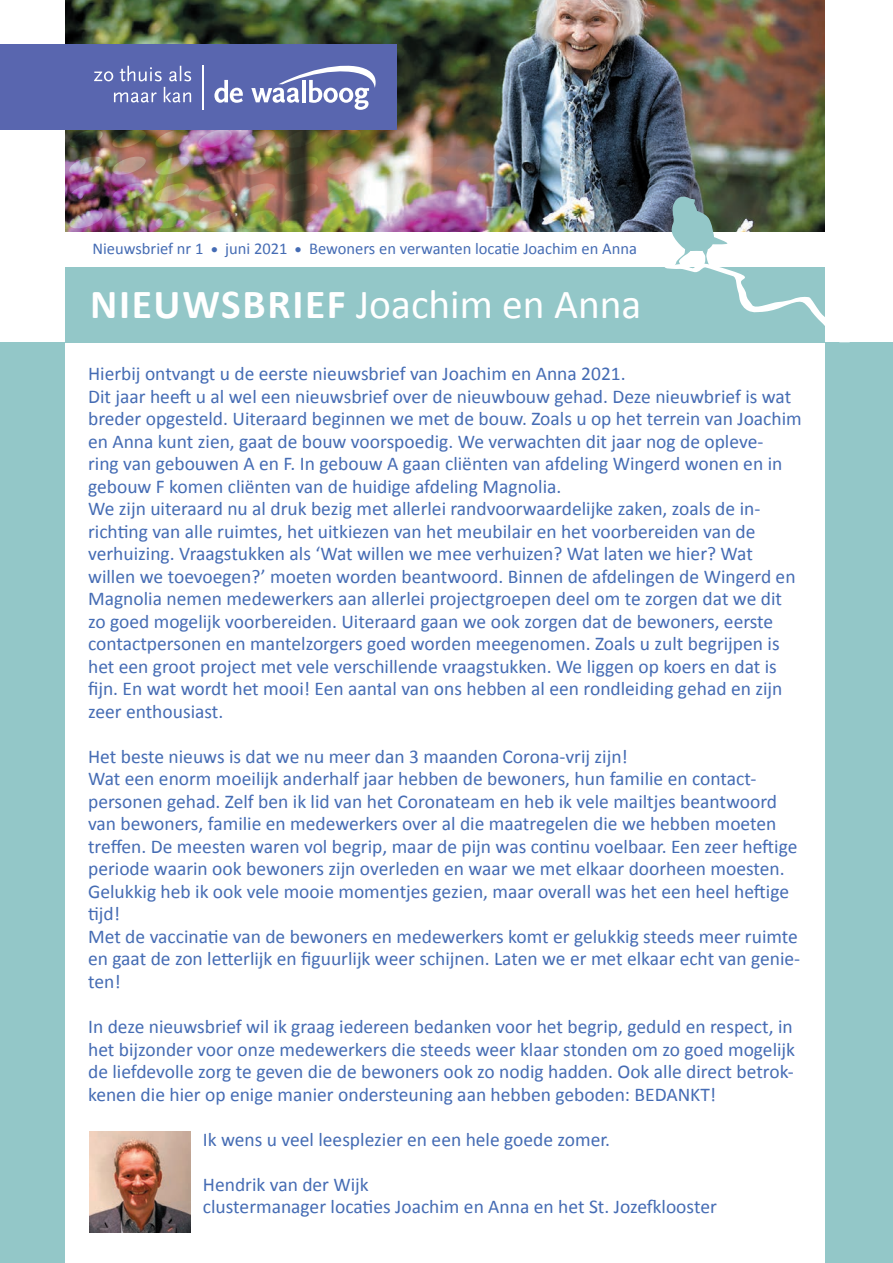
<style>
.page{position:relative;width:893px;height:1263px;background:#fff}
.page>*{position:absolute;margin:0;border:0;box-sizing:border-box;transform-origin:0 0}
.t1{font:41.4px "Calibri";color:#fff}
.t2{font:19.5px/22.5px "Calibri";color:#456cb4}
.t3{font:16.5px "Calibri";color:#456cb4}
.s1{font-weight:700}
</style>
<div class="page">
<div style="left:0;top:343px;width:893px;height:920px;background:#93c7c8"></div>
<div style="left:66px;top:40px;width:759px;height:1223px;background:#fff"></div>
<img style="left:66px;top:0;width:759px;height:232px">
<div style="left:66px;top:267px;width:759px;height:76px;background:#93c7c8"></div>
<svg style="left:412px;top:49px;width:36px;height:18px"></svg>
<svg style="left:455px;top:49px;width:36px;height:18px"></svg>
<svg style="left:498px;top:49px;width:36px;height:18px"></svg>
<svg style="left:541px;top:49px;width:36px;height:18px"></svg>
<svg style="left:585px;top:49px;width:35px;height:18px"></svg>
<svg style="left:628px;top:49px;width:35px;height:18px"></svg>
<svg style="left:671px;top:49px;width:35px;height:18px"></svg>
<svg style="left:714px;top:49px;width:35px;height:18px"></svg>
<svg style="left:757px;top:49px;width:35px;height:18px"></svg>
<svg style="left:800px;top:49px;width:25px;height:18px"></svg>
<svg style="left:412px;top:76px;width:36px;height:18px"></svg>
<svg style="left:455px;top:76px;width:36px;height:18px"></svg>
<svg style="left:498px;top:76px;width:36px;height:18px"></svg>
<svg style="left:541px;top:76px;width:36px;height:18px"></svg>
<svg style="left:585px;top:76px;width:35px;height:18px"></svg>
<svg style="left:628px;top:76px;width:35px;height:18px"></svg>
<svg style="left:671px;top:76px;width:35px;height:18px"></svg>
<svg style="left:714px;top:76px;width:35px;height:18px"></svg>
<svg style="left:757px;top:76px;width:35px;height:18px"></svg>
<svg style="left:800px;top:76px;width:25px;height:18px"></svg>
<svg style="left:412px;top:103px;width:36px;height:18px"></svg>
<svg style="left:455px;top:103px;width:36px;height:18px"></svg>
<svg style="left:498px;top:103px;width:36px;height:18px"></svg>
<svg style="left:541px;top:103px;width:36px;height:18px"></svg>
<svg style="left:585px;top:103px;width:35px;height:18px"></svg>
<svg style="left:628px;top:103px;width:35px;height:18px"></svg>
<svg style="left:671px;top:103px;width:35px;height:18px"></svg>
<svg style="left:714px;top:103px;width:35px;height:18px"></svg>
<svg style="left:757px;top:103px;width:35px;height:18px"></svg>
<svg style="left:800px;top:103px;width:25px;height:18px"></svg>
<svg style="left:68px;top:130px;width:36px;height:18px"></svg>
<svg style="left:111px;top:130px;width:36px;height:18px"></svg>
<svg style="left:154px;top:130px;width:36px;height:18px"></svg>
<svg style="left:197px;top:130px;width:36px;height:18px"></svg>
<svg style="left:240px;top:130px;width:36px;height:18px"></svg>
<svg style="left:283px;top:130px;width:36px;height:18px"></svg>
<svg style="left:326px;top:130px;width:36px;height:18px"></svg>
<svg style="left:369px;top:130px;width:36px;height:18px"></svg>
<svg style="left:412px;top:130px;width:36px;height:18px"></svg>
<svg style="left:455px;top:130px;width:36px;height:18px"></svg>
<svg style="left:498px;top:130px;width:36px;height:18px"></svg>
<svg style="left:541px;top:130px;width:36px;height:18px"></svg>
<svg style="left:585px;top:130px;width:35px;height:18px"></svg>
<svg style="left:628px;top:130px;width:35px;height:18px"></svg>
<svg style="left:671px;top:130px;width:35px;height:18px"></svg>
<svg style="left:714px;top:130px;width:35px;height:18px"></svg>
<svg style="left:757px;top:130px;width:35px;height:18px"></svg>
<svg style="left:800px;top:130px;width:25px;height:18px"></svg>
<svg style="left:68px;top:157px;width:36px;height:18px"></svg>
<svg style="left:111px;top:157px;width:36px;height:18px"></svg>
<svg style="left:154px;top:157px;width:36px;height:18px"></svg>
<svg style="left:197px;top:157px;width:36px;height:18px"></svg>
<svg style="left:240px;top:157px;width:36px;height:18px"></svg>
<svg style="left:283px;top:157px;width:36px;height:18px"></svg>
<svg style="left:326px;top:157px;width:36px;height:18px"></svg>
<svg style="left:369px;top:157px;width:36px;height:18px"></svg>
<svg style="left:412px;top:157px;width:36px;height:18px"></svg>
<svg style="left:455px;top:157px;width:36px;height:18px"></svg>
<svg style="left:498px;top:157px;width:36px;height:18px"></svg>
<svg style="left:541px;top:157px;width:36px;height:18px"></svg>
<svg style="left:585px;top:157px;width:35px;height:18px"></svg>
<svg style="left:628px;top:157px;width:35px;height:18px"></svg>
<svg style="left:671px;top:157px;width:35px;height:18px"></svg>
<svg style="left:714px;top:157px;width:35px;height:18px"></svg>
<svg style="left:757px;top:157px;width:35px;height:18px"></svg>
<svg style="left:800px;top:157px;width:25px;height:18px"></svg>
<svg style="left:68px;top:183px;width:36px;height:18px"></svg>
<svg style="left:111px;top:183px;width:36px;height:18px"></svg>
<svg style="left:154px;top:183px;width:36px;height:18px"></svg>
<svg style="left:197px;top:183px;width:36px;height:18px"></svg>
<svg style="left:240px;top:183px;width:36px;height:18px"></svg>
<svg style="left:283px;top:183px;width:36px;height:18px"></svg>
<svg style="left:326px;top:183px;width:36px;height:18px"></svg>
<svg style="left:369px;top:183px;width:36px;height:18px"></svg>
<svg style="left:412px;top:183px;width:36px;height:18px"></svg>
<svg style="left:455px;top:183px;width:36px;height:18px"></svg>
<svg style="left:498px;top:183px;width:36px;height:18px"></svg>
<svg style="left:541px;top:183px;width:36px;height:18px"></svg>
<svg style="left:585px;top:183px;width:35px;height:18px"></svg>
<svg style="left:68px;top:210px;width:36px;height:18px"></svg>
<svg style="left:111px;top:210px;width:36px;height:18px"></svg>
<svg style="left:154px;top:210px;width:36px;height:18px"></svg>
<svg style="left:197px;top:210px;width:36px;height:18px"></svg>
<svg style="left:240px;top:210px;width:36px;height:18px"></svg>
<svg style="left:283px;top:210px;width:36px;height:18px"></svg>
<svg style="left:326px;top:210px;width:36px;height:18px"></svg>
<svg style="left:369px;top:210px;width:36px;height:18px"></svg>
<svg style="left:412px;top:210px;width:36px;height:18px"></svg>
<svg style="left:455px;top:210px;width:36px;height:18px"></svg>
<svg style="left:498px;top:210px;width:36px;height:18px"></svg>
<svg style="left:541px;top:210px;width:36px;height:18px"></svg>
<svg style="left:585px;top:210px;width:35px;height:18px"></svg>
<svg style="left:628px;top:183px;width:197px;height:143px"></svg>
<div style="left:0;top:44px;width:396px;height:86px;background:#5966af"></div>
<svg style="left:202px;top:49px;width:203px;height:72px"></svg>
<svg style="left:94px;top:65px;width:97px;height:38px"></svg>
<hr style="left:202px;top:66px;width:1px;height:44px;background:#fff">
<img style="left:89px;top:1132px;width:101px;height:100px">
<p class="t3" style="left:93px;top:237px;width:546px">Nieuwsbrief nr 1 ● juni 2021 ● Bewoners en verwanten locatie Joachim en Anna</p>
<h1 class="t1" style="left:90px;top:275px;width:553px"><span class="s1">NIEUWSBRIEF</span> Joachim en Anna</h1>
<p class="t2" style="left:88px;top:362px;width:715px">Hierbij ontvangt u de eerste nieuwsbrief van Joachim en Anna 2021.<br>Dit jaar heeft u al wel een nieuwsbrief over de nieuwbouw gehad. Deze nieuwbrief is wat breder opgesteld. Uiteraard beginnen we met de bouw. Zoals u op het terrein van Joachim en Anna kunt zien, gaat de bouw voorspoedig. We verwachten dit jaar nog de opleve-<br>ring van gebouwen A en F. In gebouw A gaan cliënten van afdeling Wingerd wonen en in gebouw F komen cliënten van de huidige afdeling Magnolia.<br>We zijn uiteraard nu al druk bezig met allerlei randvoorwaardelijke zaken, zoals de in&shy;richting van alle ruimtes, het uitkiezen van het meubilair en het voorbereiden van de verhuizing. Vraagstukken als ‘Wat willen we mee verhuizen? Wat laten we hier? Wat willen we toevoegen?’ moeten worden beantwoord. Binnen de afdelingen de Wingerd en Magnolia nemen medewerkers aan allerlei projectgroepen deel om te zorgen dat we dit zo goed mogelijk voorbereiden. Uiteraard gaan we ook zorgen dat de bewoners, eerste contactpersonen en mantelzorgers goed worden meegenomen. Zoals u zult begrijpen is het een groot project met vele verschillende vraagstukken. We liggen op koers en dat is fijn. En wat wordt het mooi! Een aantal van ons hebben al een rondleiding gehad en zijn zeer enthousiast.</p>
<p class="t2" style="left:88px;top:745px;width:714px">Het beste nieuws is dat we nu meer dan 3 maanden Corona-vrij zijn!<br>Wat een enorm moeilijk anderhalf jaar hebben de bewoners, hun familie en contact&shy;personen gehad. Zelf ben ik lid van het Coronateam en heb ik vele mailtjes beantwoord van bewoners, familie en medewerkers over al die maatregelen die we hebben moeten treffen. De meesten waren vol begrip, maar de pijn was continu voelbaar. Een zeer heftige periode waarin ook bewoners zijn overleden en waar we met elkaar doorheen moesten.<br>Gelukkig heb ik ook vele mooie momentjes gezien, maar overall was het een heel heftige tijd!<br>Met de vaccinatie van de bewoners en medewerkers komt er gelukkig steeds meer ruimte en gaat de zon letterlijk en figuurlijk weer schijnen. Laten we er met elkaar echt van genie&shy;ten!</p>
<p class="t2" style="left:88px;top:1015px;width:708px">In deze nieuwsbrief wil ik graag iedereen bedanken voor het begrip, geduld en respect, in het bijzonder voor onze medewerkers die steeds weer klaar stonden om zo goed mogelijk de liefdevolle zorg te geven die de bewoners ook zo nodig hadden. Ook alle direct betrok&shy;kenen die hier op enige manier ondersteuning aan hebben geboden: BEDANKT!</p>
<p class="t2" style="left:203px;top:1127px;width:409px">Ik wens u veel leesplezier en een hele goede zomer.</p>
<p class="t2" style="left:203px;top:1172px;width:515px">Hendrik van der Wijk<br>clustermanager locaties Joachim en Anna en het St. Jozefklooster</p>
</div>
